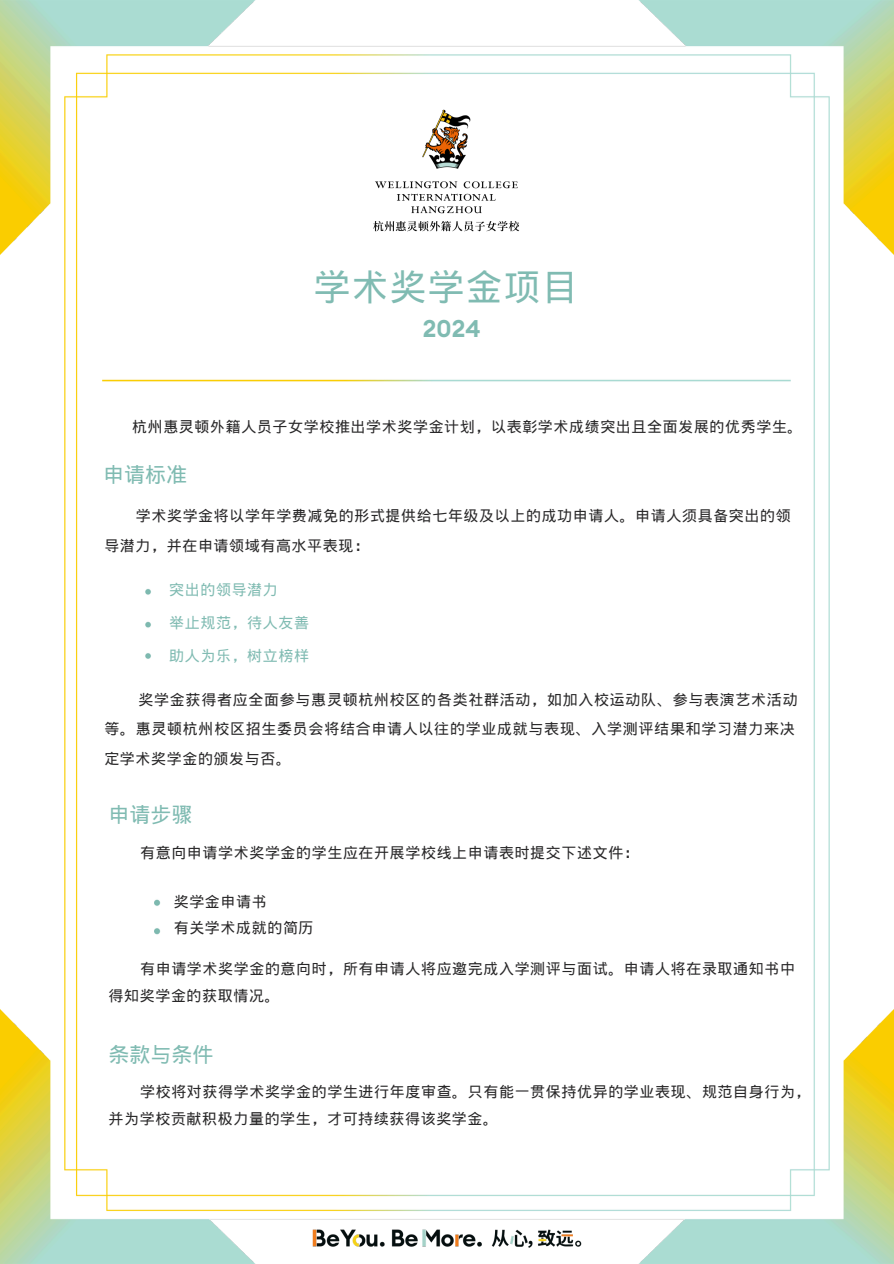
<style>
.page{position:relative;width:894px;height:1264px;background:#fff}
.page>*{position:absolute;margin:0;border:0;box-sizing:border-box;transform-origin:0 0}
.t1{font:36.75px "Wen Quan Yi Micro Hei";letter-spacing:.035em;color:#80bbb2}
.t2{font:600 23.85px "Euclid Circular A";color:#80bbb2}
.t3{font:21px "Wen Quan Yi Micro Hei";color:#80bbb2}
.t4{font:15px "Wen Quan Yi Micro Hei";letter-spacing:.04em;color:#282728}
.t5{font:15px "Wen Quan Yi Micro Hei";letter-spacing:.04em;color:#80bbb2}
</style>
<div class="page">
<img style="left:0;top:0;width:893px;height:1263px">
<div style="left:212px;top:104px;width:437px;height:140px;background:#fff"></div>
<img style="left:350px;top:96px;width:192px;height:156px">
<p class="t1" style="left:314px;top:265px;width:266px">学术奖学金项目</p>
<h3 class="t2" style="left:423px;top:313px;width:59px">2024</h3>
<p class="t4" style="left:132px;top:418px;width:671px">杭州惠灵顿外籍人员子女学校推出学术奖学金计划，以表彰学术成绩突出且全面发展的优秀学生。</p>
<h1 class="t3" style="left:103px;top:462px;width:85px">申请标准</h1>
<p class="t4" style="left:136px;top:506px;width:656px">学术奖学金将以学年学费减免的形式提供给七年级及以上的成功申请人。申请人须具备突出的领</p>
<p class="t4" style="left:104px;top:536px;width:266px">导潜力，并在申请领域有高水平表现：</p>
<p class="t5" style="left:169px;top:581px;width:110px">突出的领导潜力</p>
<h3 class="t5" style="left:169px;top:614px;width:141px">举止规范，待人友善</h3>
<p class="t5" style="left:169px;top:646px;width:141px">助人为乐，树立榜样</p>
<p class="t4" style="left:138px;top:691px;width:660px">奖学金获得者应全面参与惠灵顿杭州校区的各类社群活动，如加入校运动队、参与表演艺术活动</p>
<p class="t4" style="left:104px;top:720px;width:692px">等。惠灵顿杭州校区招生委员会将结合申请人以往的学业成就与表现、入学测评结果和学习潜力来决</p>
<p class="t4" style="left:104px;top:749px;width:188px">定学术奖学金的颁发与否。</p>
<h2 class="t3" style="left:109px;top:802px;width:85px">申请步骤</h2>
<p class="t4" style="left:140px;top:843px;width:500px">有意向申请学术奖学金的学生应在开展学校线上申请表时提交下述文件：</p>
<p class="t4" style="left:174px;top:892px;width:94px">奖学金申请书</p>
<p class="t4" style="left:174px;top:918px;width:141px">有关学术成就的简历</p>
<p class="t4" style="left:140px;top:960px;width:656px">有申请学术奖学金的意向时，所有申请人将应邀完成入学测评与面试。申请人将在录取通知书中</p>
<p class="t4" style="left:109px;top:986px;width:172px">得知奖学金的获取情况。</p>
<p class="t3" style="left:109px;top:1042px;width:106px">条款与条件</p>
<h3 class="t4" style="left:140px;top:1082px;width:671px">学校将对获得学术奖学金的学生进行年度审查。只有能一贯保持优异的学业表现、规范自身行为，</h3>
<p class="t4" style="left:109px;top:1109px;width:391px">并为学校贡献积极力量的学生，才可持续获得该奖学金。</p>
</div>
